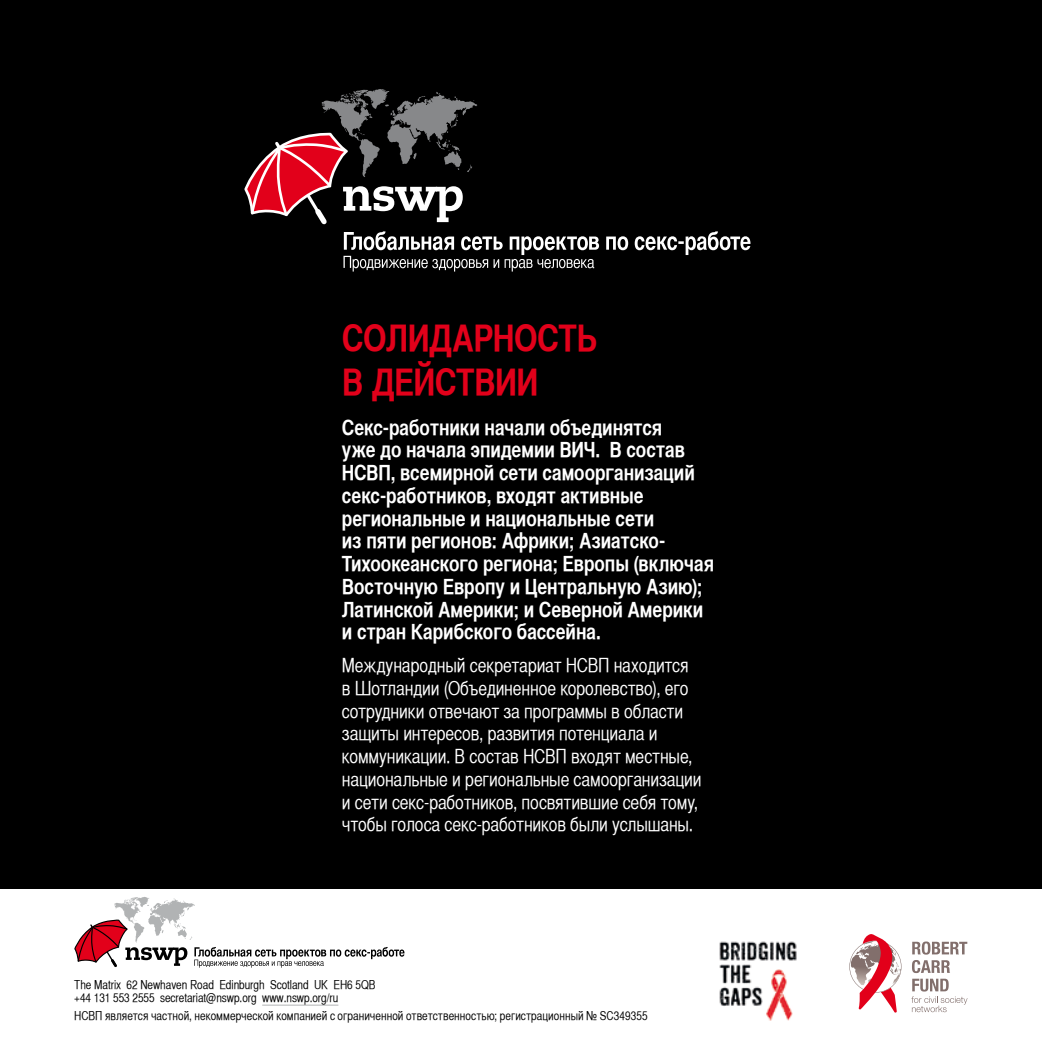
<style>
.page{position:relative;width:1042px;height:1042px;background:#fff}
.page>*{position:absolute;margin:0;border:0;box-sizing:border-box;transform-origin:0 0}
.t1{font:700 36.75px/43.8px "Helvetica CY";letter-spacing:-.01em;color:#e2001a}
.t2{font:700 21px/22.8px "Helvetica CY";letter-spacing:-.005em;color:#fff}
.t3{font:19.25px/22.8px "Helvetica CY";letter-spacing:-.01em;color:#fff}
.t4{font:12.25px/13.1px "Helvetica CY";letter-spacing:-.005em;color:#000}
</style>
<div class="page">
<div style="left:0;top:0;width:1042px;height:888px;background:#000"></div>
<svg style="left:74px;top:897px;width:330px;height:71px"></svg>
<hr style="left:262px;top:1004px;width:76px;height:1px;background:#b1b3b4">
<svg style="left:244px;top:89px;width:506px;height:182px"></svg>
<svg style="left:912px;top:941px;width:55px;height:13px"></svg>
<svg style="left:911px;top:960px;width:56px;height:52px"></svg>
<svg style="left:849px;top:934px;width:52px;height:78px"></svg>
<img style="left:719px;top:941px;width:78px;height:80px">
<h1 class="t1" style="left:342px;top:315px;width:257px">СОЛИДАРНОСТЬ<br>В ДЕЙСТВИИ</h1>
<p class="t2" style="left:342px;top:415px;width:374px">Секс-работники начали объединятся<br>уже до начала эпидемии ВИЧ. В состав НСВП, всемирной сети самоорганизаций секс‑работников, входят активные региональные и национальные сети<br>из пяти регионов: Африки; Азиатско-Тихоокеанского региона; Европы (включая Восточную Европу и Центральную Азию); Латинской Америки; и Северной Америки и стран Карибского бассейна.</p>
<p class="t3" style="left:342px;top:654px;width:361px">Международный секретариат НСВП находится в Шотландии (Объединенное королевство), его сотрудники отвечают за программы в области защиты интересов, развития потенциала и коммуникации. В состав НСВП входят местные, национальные и региональные самоорганизации и сети секс-работников, посвятившие себя тому, чтобы голоса секс-работников были услышаны.</p>
<p class="t4" style="left:74px;top:977px;width:303px">The Matrix 62 Newhaven Road Edinburgh Scotland UK EH6 5QB +44 131 553 2555 secretariat@nswp.org www.nswp.org/ru</p>
<p class="t4" style="left:74px;top:1009px;width:575px">НСВП является частной, некоммерческой компанией с ограниченной ответственностью; регистрационный № SC349355</p>
</div>
